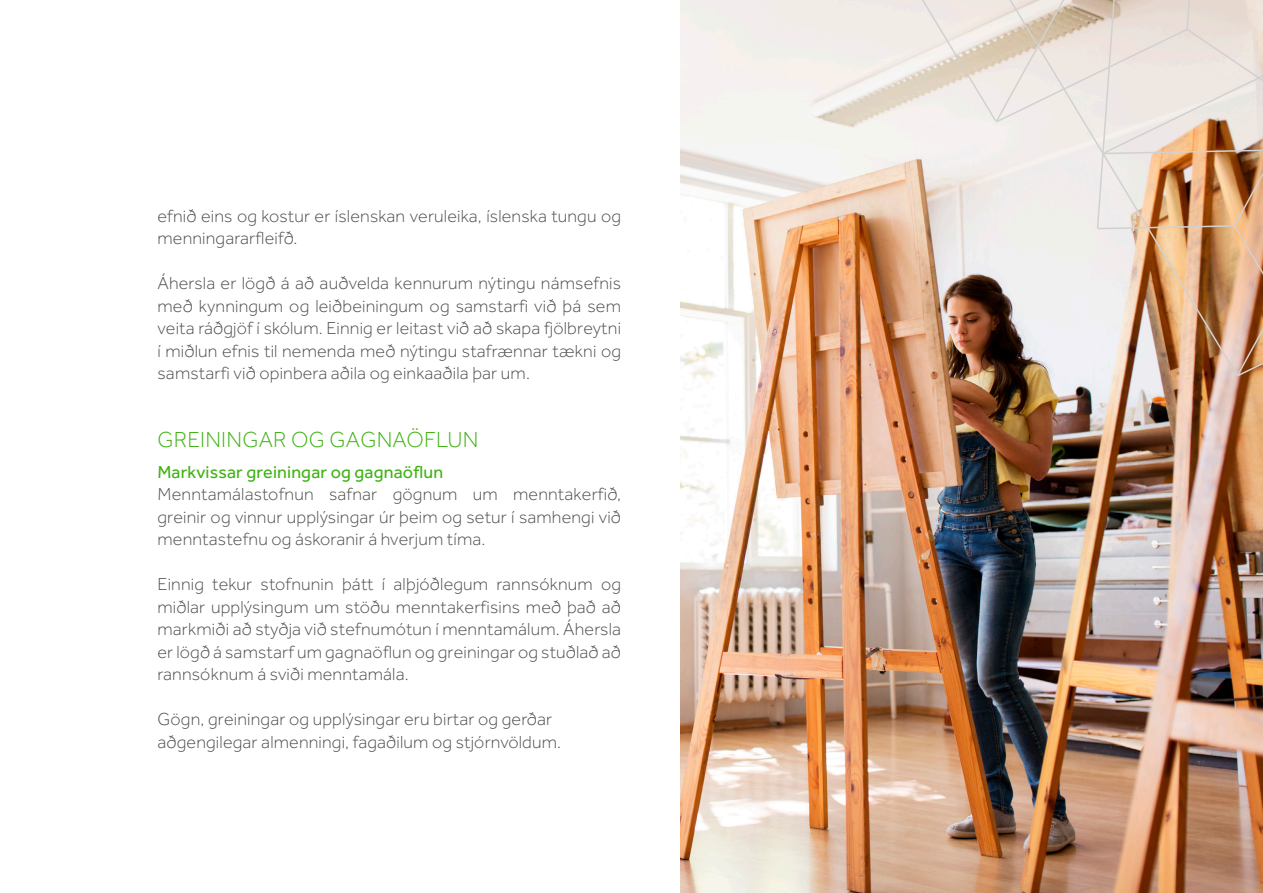
<style>
.page{position:relative;width:1263px;height:893px;background:#fff}
.page>*{position:absolute;margin:0;border:0;box-sizing:border-box;transform-origin:0 0}
.t1{font:300 22.5px "Effra";letter-spacing:.01em;color:#41b314}
.t2{font:300 18px/22.5px "Effra";letter-spacing:.01em;color:#4d4d4c;text-align:justify}
.t3{font:18px "Effra";letter-spacing:.01em;color:#41b314}
</style>
<div class="page">
<img style="left:680px;top:533px;width:583px;height:360px">
<img style="left:680px;top:0;width:583px;height:533px">
<p class="t2" style="left:157px;top:204px;width:465px">efnið eins og kostur er íslenskan veruleika, íslenska tungu og menningararfleifð.</p>
<p class="t2" style="left:157px;top:272px;width:465px">Áhersla er lögð á að auðvelda kennurum nýtingu námsefnis með kynningum og leiðbeiningum og samstarfi við þá sem veita ráðgjöf í skólum. Einnig er leitast við að skapa fjölbreytni í miðlun efnis til nemenda með nýtingu stafrænnar tækni og samstarfi við opinbera aðila og einkaaðila þar um.</p>
<p class="t1" style="left:157px;top:427px;width:323px">GREININGAR OG GAGNAÖFLUN</p>
<p class="t3" style="left:157px;top:461px;width:287px">Markvissar greiningar og gagnaöflun</p>
<p class="t2" style="left:157px;top:483px;width:465px">Menntamálastofnun safnar gögnum um menntakerfið, greinir og vinnur upplýsingar úr þeim og setur í samhengi við menntastefnu og áskoranir á hverjum tíma.</p>
<p class="t2" style="left:157px;top:573px;width:465px">Einnig tekur stofnunin þátt í alþjóðlegum rannsóknum og miðlar upplýsingum um stöðu menntakerfisins með það að markmiði að styðja við stefnumótun í menntamálum. Áhersla er lögð á samstarf um gagnaöflun og greiningar og stuðlað að rannsóknum á sviði menntamála.</p>
<p class="t2" style="left:157px;top:708px;width:405px">Gögn, greiningar og upplýsingar eru birtar og gerðar aðgengilegar almenningi, fagaðilum og stjórnvöldum.</p>
</div>
